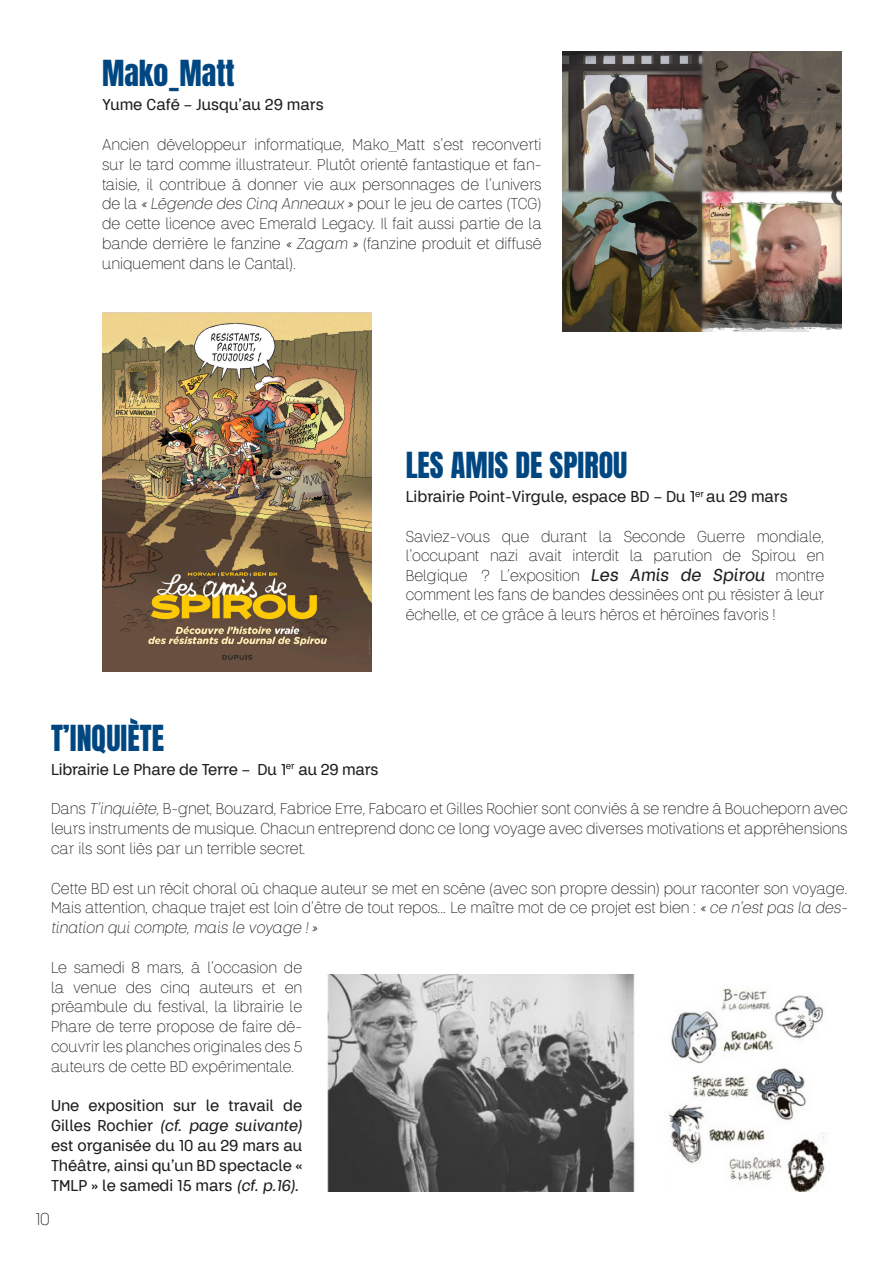
<style>
.page{position:relative;width:893px;height:1263px;background:#fff}
.page>*{position:absolute;margin:0;border:0;box-sizing:border-box;transform-origin:0 0}
.t1{font:30px "Anton";color:#004781}
.t2{font:300 18px "Keymer Radius";color:#231f20}
.t3{font:300 16.5px/19.8px "Keymer Radius";color:#231f20;text-align:justify}
.t4{font:500 16.5px/19.8px "Keymer Radius";color:#231f20;text-align:justify}
.s1{font-style:italic}
.s2{font-weight:500;font-style:italic;font-size:18px}
</style>
<div class="page">
<img style="left:563px;top:51px;width:279px;height:280px">
<img style="left:102px;top:312px;width:270px;height:360px">
<img style="left:328px;top:974px;width:497px;height:218px">
<p class="t1" style="left:102px;top:58px;width:134px">Mako_Matt</p>
<p class="t4" style="left:102px;top:95px;width:223px">Yume Café – Jusqu’au 29 mars</p>
<p class="t3" style="left:102px;top:135px;width:441px">Ancien développeur informatique, Mako_Matt s’est reconverti sur le tard comme illustrateur. Plutôt orienté fantastique et fan&shy;taisie, il contribue à donner vie aux personnages de l’univers de la <span class="s1">« Légende des Cinq Anneaux »</span> pour le jeu de cartes (TCG) de cette licence avec Emerald Legacy. Il fait aussi partie de la bande derrière le fanzine <span class="s1">« Zagam »</span> (fanzine produit et diffusé uniquement dans le Cantal).</p>
<p class="t1" style="left:406px;top:450px;width:223px">LES AMIS DE SPIROU</p>
<p class="t4" style="left:406px;top:487px;width:384px">Librairie Point-Virgule, espace BD – Du 1<sup>er</sup> au 29 mars</p>
<p class="t3" style="left:406px;top:526px;width:420px">Saviez-vous que durant la Seconde Guerre mondiale, l’occupant nazi avait interdit la parution de Spirou en Belgique ? L’exposition <span class="s2">Les Amis de Spirou</span> montre comment les fans de bandes dessinées ont pu résister à leur échelle, et ce grâce à leurs héros et héroïnes favoris !</p>
<p class="t1" style="left:51px;top:723px;width:115px">T’INQUIÈTE</p>
<p class="t4" style="left:51px;top:760px;width:329px">Librairie Le Phare de Terre – Du 1<sup>er</sup> au 29 mars</p>
<p class="t3" style="left:51px;top:799px;width:798px">Dans <span class="s1">T’inquiète</span>, B-gnet, Bouzard, Fabrice Erre, Fabcaro et Gilles Rochier sont conviés à se rendre à Boucheporn avec leurs instruments de musique. Chacun entreprend donc ce long voyage avec diverses motivations et appréhensions car ils sont liés par un terrible secret.</p>
<p class="t3" style="left:51px;top:878px;width:798px">Cette BD est un récit choral où chaque auteur se met en scène (avec son propre dessin) pour raconter son voyage.<br>Mais attention, chaque trajet est loin d’être de tout repos... Le maître mot de ce projet est bien : <span class="s1">« ce n’est pas la des&shy;tination qui compte, mais le voyage ! »</span></p>
<p class="t3" style="left:51px;top:957px;width:253px">Le samedi 8 mars, à l’occasion de la venue des cinq auteurs et en préambule du festival, la librairie le Phare de terre propose de faire dé&shy;couvrir les planches originales des 5 auteurs de cette BD expérimentale.</p>
<p class="t4" style="left:51px;top:1096px;width:253px">Une exposition sur le travail de Gilles Rochier <span class="s1">(cf. page suivante) </span>est organisée du 10 au 29 mars au Théâtre, ainsi qu’un BD spectacle « TMLP » le samedi 15 mars <span class="s1">(cf. p.16).</span></p>
<p class="t2" style="left:36px;top:1210px;width:16px">10</p>
</div>
